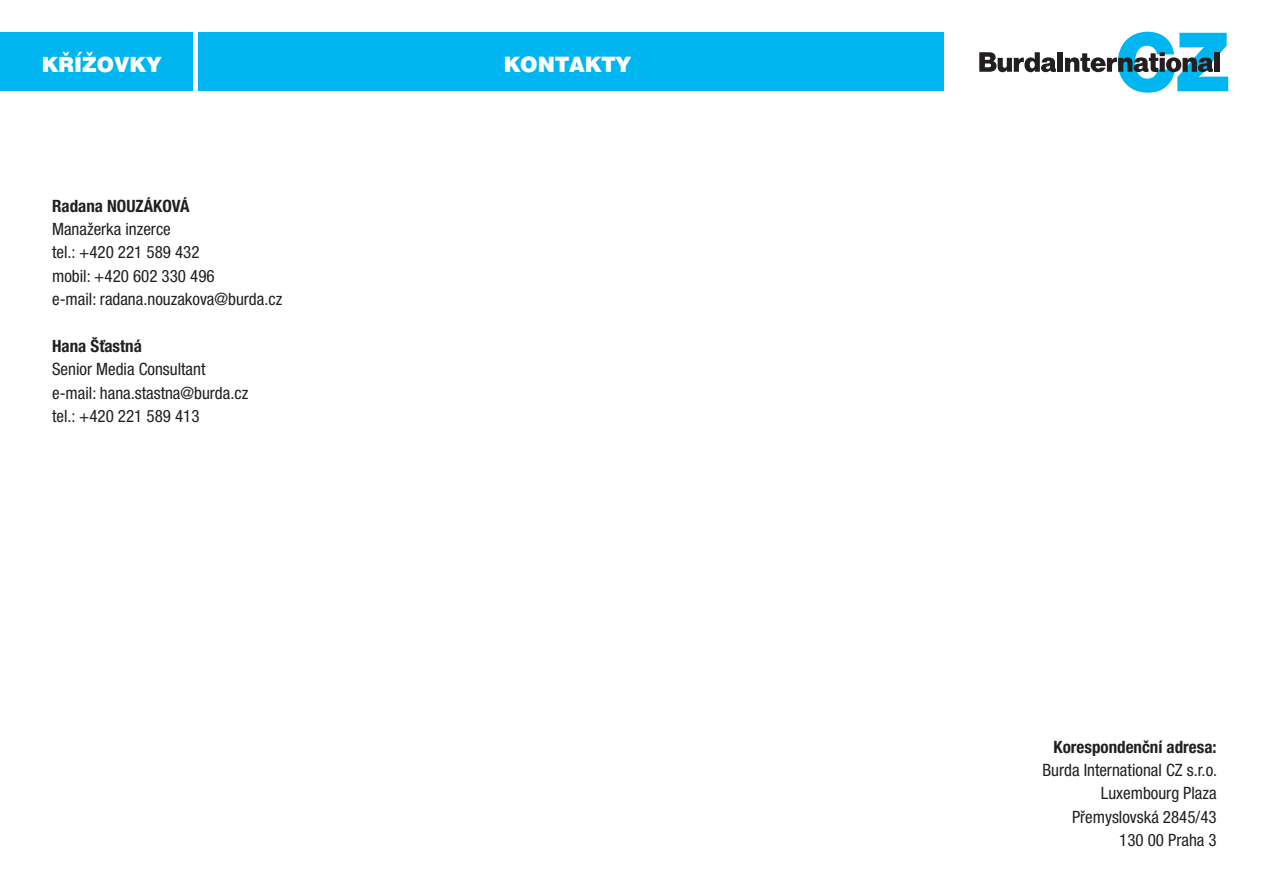
<style>
.page{position:relative;width:1263px;height:893px;background:#fff}
.page>*{position:absolute;margin:0;border:0;box-sizing:border-box;transform-origin:0 0}
.t1{font:900 21.3px "Swiss 721 BTCE";color:#fff}
.t2{font:900 21px "Swiss 721 BTCE";color:#fff}
.t3{font:16.95px/23.4px "Helvetica Neue Cond CE";color:#231f20}
.t4{font:700 16.95px "Helvetica Neue Cond CE";color:#231f20}
</style>
<div class="page">
<div style="left:0;top:33px;width:943px;height:58px;background:#00b6f1"></div>
<svg style="left:979px;top:52px;width:77px;height:20px"></svg>
<div style="left:1057px;top:52px;width:6px;height:20px;background:#231f20"></div>
<svg style="left:1065px;top:32px;width:163px;height:61px"></svg>
<div style="left:1214px;top:52px;width:5px;height:20px;background:#231f20"></div>
<hr style="left:193px;top:28px;width:4px;height:67px;background:#fff">
<p class="t2" style="left:42px;top:57px;width:121px">KŘÍŽOVKY</p>
<p class="t1" style="left:504px;top:56px;width:129px">KONTAKTY</p>
<p class="t4" style="left:52px;top:196px;width:139px">Radana NOUZÁKOVÁ</p>
<p class="t3" style="left:52px;top:218px;width:232px">Manažerka inzerce<br>tel.: +420 221 589 432<br>mobil: +420 602 330 496<br>e-mail: radana.nouzakova@burda.cz</p>
<p class="t4" style="left:52px;top:336px;width:91px">Hana Šťastná</p>
<p class="t3" style="left:52px;top:358px;width:198px">Senior Media Consultant e-mail: hana.stastna@burda.cz tel.: +420 221 589 413</p>
<p class="t4" style="left:1054px;top:737px;width:165px">Korespondenční adresa:</p>
<p class="t3" style="left:1042px;top:758px;width:176px;text-align:right">Burda International CZ s.r.o.<br>Luxembourg Plaza<br>Přemyslovská 2845/43<br>130 00 Praha 3</p>
</div>
